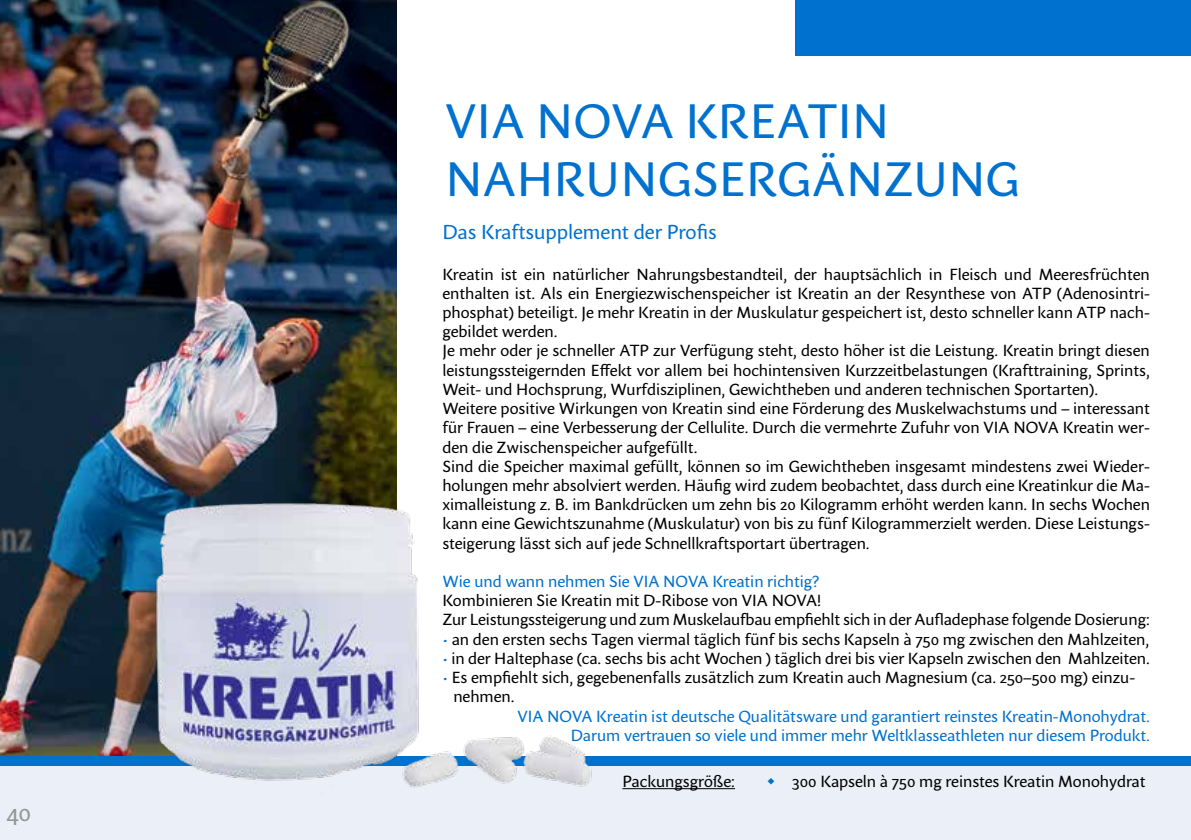
<style>
.page{position:relative;width:1191px;height:840px;background:#fff}
.page>*{position:absolute;margin:0;border:0;box-sizing:border-box;transform-origin:0 0}
.t1{font:48px/57.6px "Sharik Sans";letter-spacing:.01em;color:#0071ce}
.t2{font:24px "Sharik Sans";color:#939598}
.t3{font:20px "Sharik Sans";color:#0071ce}
.t4{font:16px/19.2px "Sharik Sans";color:#000}
.t5{font:16px/19.2px "Sharik Sans";color:#0071ce;text-align:right}
.s1{color:#0071ce}
</style>
<div class="page">
<div style="left:0;top:755px;width:1191px;height:84px;background:#eaeff8"></div>
<div style="left:795px;top:0;width:396px;height:56px;background:#0071ce"></div>
<div style="left:0;top:755px;width:1191px;height:9px;background:#0071ce"></div>
<img style="left:0;top:0;width:397px;height:755px">
<img style="left:143px;top:492px;width:452px;height:296px">
<hr style="left:622px;top:787px;width:113px;height:1px;background:#000">
<h2 class="t2" style="left:7px;top:795px;width:26px">40</h2>
<h1 class="t1" style="left:445px;top:91px;width:301px">VIA NOVA Kreatin<br>Nahrungserg</h1>
<h1 class="t1" style="left:812px;top:149px;width:69px">änzung</h1>
<p class="t3" style="left:442px;top:218px;width:276px">Das Kraftsupplement der Profis</p>
<p class="t4" style="left:442px;top:264px;width:709px">Kreatin ist ein natürlicher Nahrungsbestandteil, der hauptsächlich in Fleisch und Meeresfrüchten enthalten ist. Als ein Energiezwischenspeicher ist Kreatin an der Resynthese von ATP (Adenosintri&shy;phosphat) beteiligt. Je mehr Kreatin in der Muskulatur gespeichert ist, desto schneller kann ATP nach&shy;gebildet werden.<br>Je mehr oder je schneller ATP zur Verfügung steht, desto höher ist die Leistung. Kreatin bringt diesen leistungssteigernden Effekt vor allem bei hochintensiven Kurzzeitbelastungen (Krafttraining, Sprints, Weit- und Hochsprung, Wurfdisziplinen, Gewichtheben und anderen technischen Sportarten).<br>Weitere positive Wirkungen von Kreatin sind eine Förderung des Muskelwachstums und – interessant für Frauen – eine Verbesserung der Cellulite. Durch die vermehrte Zufuhr von VIA NOVA Kreatin wer&shy;den die Zwischenspeicher aufgefüllt.<br>Sind die Speicher maximal gefüllt, können so im Gewichtheben insgesamt mindestens zwei Wieder&shy;holungen mehr absolviert werden. Häufig wird zudem beobachtet, dass durch eine Kreatinkur die Ma&shy;ximalleistung z. B. im Bankdrücken um zehn bis 20 Kilogramm erhöht werden kann. In sechs Wochen kann eine Gewichtszunahme (Muskulatur) von bis zu fünf Kilogrammerzielt werden. Diese Leistungs&shy;steigerung lässt sich auf jede Schnellkraftsportart übertragen.</p>
<p class="t5" style="left:442px;top:571px;width:378px">Wie und wann nehmen Sie VIA NOVA Kreatin richtig?</p>
<p class="t4" style="left:442px;top:590px;width:709px">Kombinieren Sie Kreatin mit D-Ribose von VIA NOVA!<br>Zur Leistungssteigerung und zum Muskelaufbau empfiehlt sich in der Aufladephase folgende Dosierung:</p>
<p class="t4" style="left:442px;top:628px;width:708px"><span class="s1">•</span> an den ersten sechs Tagen viermal täglich fünf bis sechs Kapseln à 750 mg zwischen den Mahlzeiten,</p>
<p class="t4" style="left:442px;top:648px;width:709px"><span class="s1">•</span> in der Haltephase (ca. sechs bis acht Wochen ) täglich drei bis vier Kapseln zwischen den Mahlzeiten.</p>
<p class="t4" style="left:453px;top:667px;width:683px;text-indent:-11px"><span class="s1">•</span> Es empfiehlt sich, gegebenenfalls zusätzlich zum Kreatin auch Magnesium (ca. 250–500 mg) einzu&shy;nehmen.</p>
<p class="t5" style="left:517px;top:705px;width:634px">VIA NOVA Kreatin ist deutsche Qualitätsware und garantiert reinstes Kreatin-Monohydrat.<br>Darum vertrauen so viele und immer mehr Weltklasseathleten nur diesem Produkt.</p>
<p class="t4" style="left:622px;top:771px;width:114px">Packungsgröße:</p>
<p class="t4" style="left:791px;top:771px;width:355px">300 Kapseln à 750 mg reinstes Kreatin Monohydrat</p>
</div>
